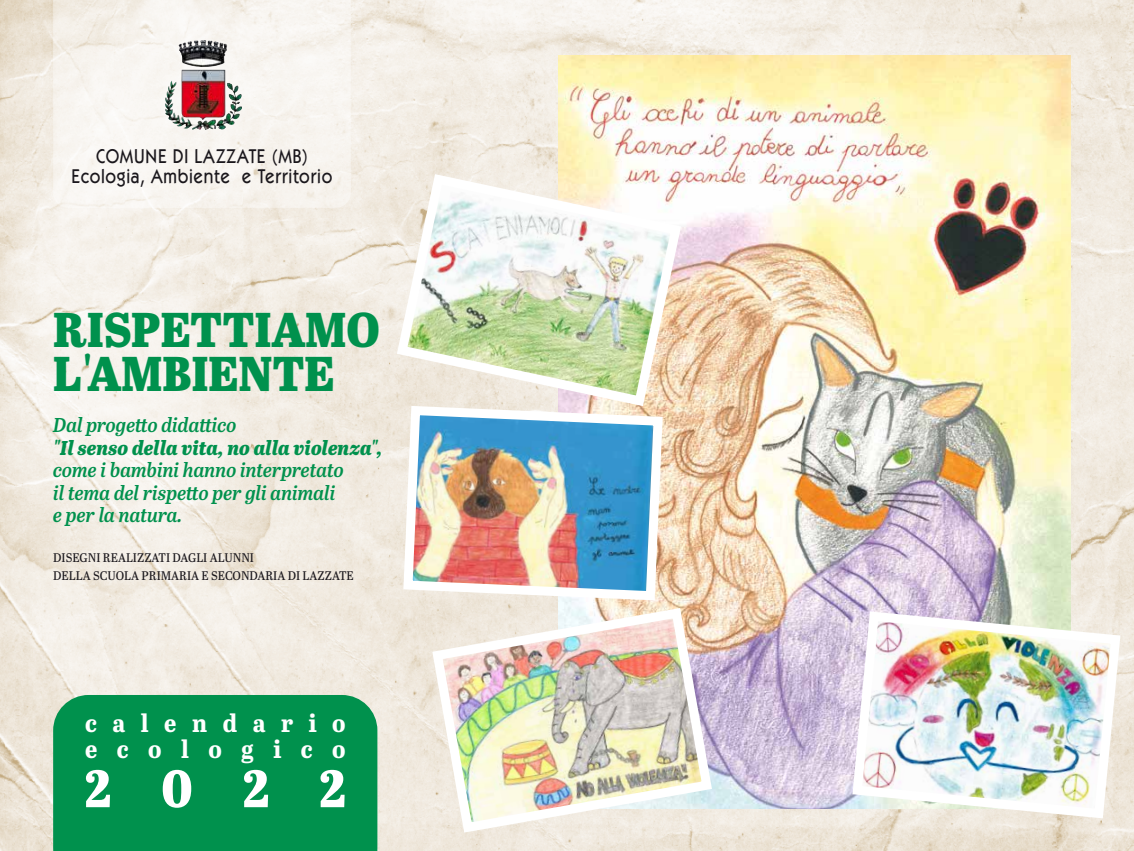
<style>
.page{position:relative;width:1134px;height:851px;background:#fff}
.page>*{position:absolute;margin:0;border:0;box-sizing:border-box;transform-origin:0 0}
.t1{font:52.5px "Abril Titling Nar Eb";color:#fff}
.t2{font:48.75px/43.8px "Abril Titling Nar Eb";color:#00914d}
.t3{font:700 25px/26.2px "Abril Titling Nar";letter-spacing:.62em;color:#fff}
.t4{font:italic 20px/22.5px "Abril Titling Nar Sb";letter-spacing:-.005em;color:#00914d}
.t5{font:500 20px/20px "ITC Kabel Std";letter-spacing:.04em;color:#1a171c;text-align:center;scale:.87 1}
.t6{font:italic 20px "Abril Titling Nar Eb";color:#00914d}
.t7{font:12.5px/17.5px "Abril Titling Nar";color:#1a171c}
</style>
<div class="page">
<img style="left:0;top:0;width:1134px;height:850px">
<img style="left:559px;top:56px;width:511px;height:752px">
<svg style="left:53px;top:0;width:298px;height:208px;fill:#f8f5f0"></svg>
<div style="left:157px;top:32px;width:93px;height:105px;background:#fff;opacity:.75"></div>
<img style="left:178px;top:40px;width:49px;height:27px">
<div style="left:53px;top:694px;width:324px;height:156px;background:#00914d"></div>
<img style="left:391px;top:169px;width:295px;height:242px">
<img style="left:427px;top:602px;width:290px;height:235px">
<img style="left:399px;top:401px;width:268px;height:204px">
<img style="left:847px;top:606px;width:278px;height:217px">
<p class="t5" style="left:72px;top:146px;width:301px">COMUNE DI LAZZATE (MB)<br>Ecologia, Ambiente e Territorio</p>
<h2 class="t2" style="left:53px;top:305px;width:329px">RISPETTIAMO<br>L'AMBIENTE</h2>
<p class="t4" style="left:53px;top:413px;width:185px">Dal progetto didattico</p>
<p class="t6" style="left:53px;top:433px;width:331px">"Il senso della vita, no alla violenza",</p>
<p class="t4" style="left:53px;top:458px;width:292px">come i bambini hanno interpretato il tema del rispetto per gli animali e per la natura.</p>
<p class="t7" style="left:53px;top:548px;width:302px">DISEGNI REALIZZATI DAGLI ALUNNI<br>DELLA SCUOLA PRIMARIA E SECONDARIA DI LAZZATE</p>
<p class="t3" style="left:85px;top:708px;width:262px">calendario ecologico</p>
<h1 class="t1" style="left:85px;top:749px;width:262px">2022</h1>
</div>
